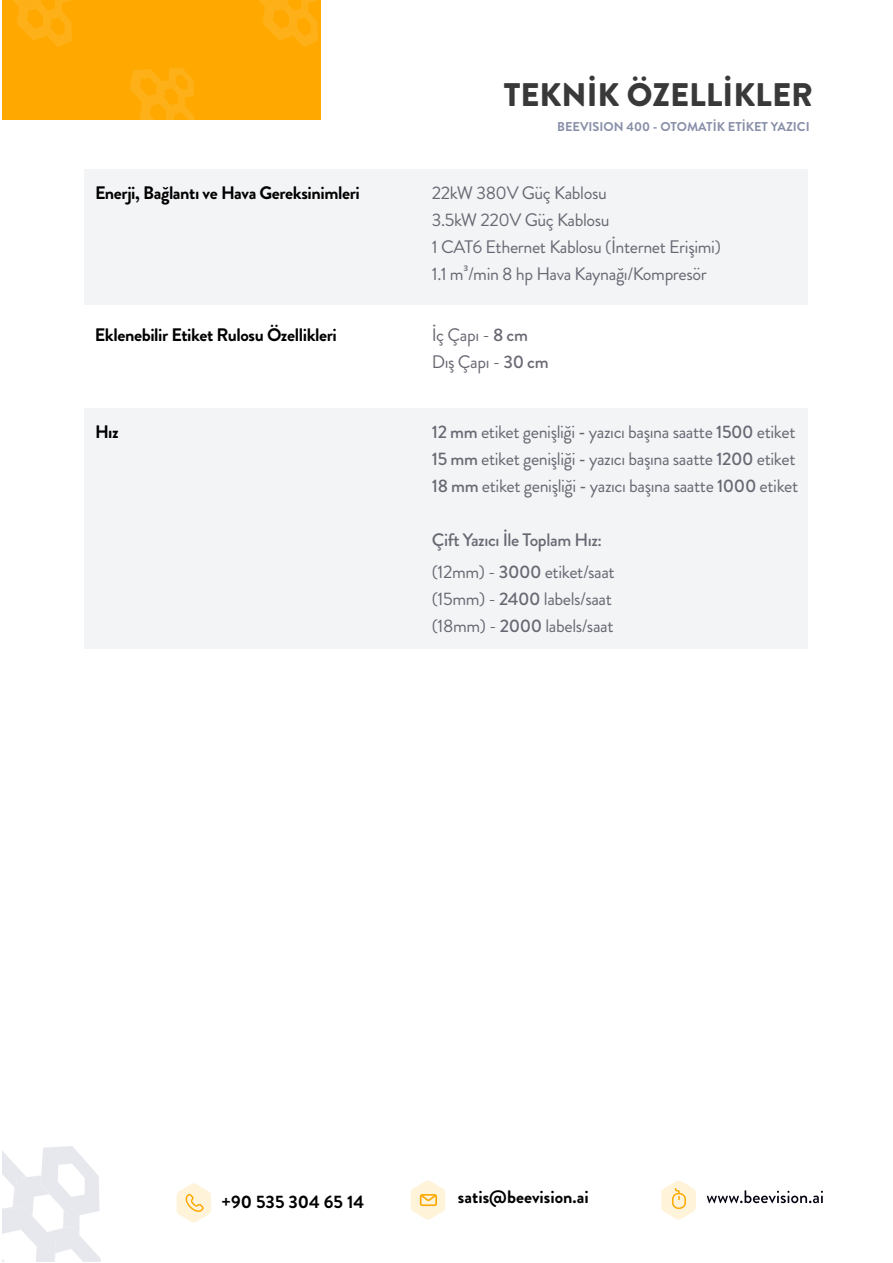
<style>
.page{position:relative;width:893px;height:1263px;background:#fff}
.page>*{position:absolute;margin:0;border:0;box-sizing:border-box;transform-origin:0 0}
.t1{font:900 32.7px "Brandon Grotesque";color:#3a3939}
.t2{font:18.15px/27px "Brandon Grotesque";letter-spacing:-.02em;color:#686873}
.t3{font:700 18.15px "Brandon Grotesque";letter-spacing:-.02em;color:#000}
.t4{font:500 18.15px/31.5px "Brandon Grotesque";letter-spacing:-.02em;color:#686873}
.t5{font:700 18px "Brandon Grotesque";color:#000}
.t6{font:700 12.75px "Brandon Grotesque";color:#878ea8}
.s1{font-weight:500}
.s2{font-weight:400}
</style>
<div class="page">
<svg style="left:3px;top:1146px;width:98px;height:116px"></svg>
<svg style="left:411px;top:1181px;width:34px;height:39px"></svg>
<svg style="left:661px;top:1181px;width:35px;height:39px"></svg>
<div style="left:3px;top:0;width:318px;height:120px;background:#fea800"></div>
<svg style="left:13px;top:0;width:59px;height:47px"></svg>
<svg style="left:130px;top:67px;width:65px;height:53px"></svg>
<svg style="left:259px;top:0;width:59px;height:47px"></svg>
<svg style="left:706px;top:1190px;width:117px;height:13px"></svg>
<svg style="left:176px;top:1183px;width:35px;height:39px"></svg>
<div style="left:85px;top:169px;width:723px;height:136px;background:#f3f4f6"></div>
<div style="left:85px;top:409px;width:723px;height:240px;background:#f3f4f6"></div>
<h1 class="t1" style="left:503px;top:71px;width:311px">TEKNİK ÖZELLİKLER</h1>
<p class="t6" style="left:557px;top:118px;width:254px">BEEVISION 400 - OTOMATİK ETİKET YAZICI</p>
<p class="t3" style="left:95px;top:180px;width:266px">Enerji, Bağlantı ve Hava Gereksinimleri</p>
<p class="t2" style="left:432px;top:180px;width:290px">22kW 380V Güç Kablosu<br>3.5kW 220V Güç Kablosu<br>1 CAT6 Ethernet Kablosu (İnternet Erişimi)<br>1.1 m³/min 8 hp Hava Kaynağı/Kompresör</p>
<p class="t3" style="left:95px;top:322px;width:243px">Eklenebilir Etiket Rulosu Özellikleri</p>
<p class="t2" style="left:432px;top:322px;width:118px">İç Çapı - <span class="s1">8 cm<br></span>Dış Çapı - <span class="s1">30 cm</span></p>
<p class="t3" style="left:95px;top:419px;width:25px">Hız</p>
<p class="t2" style="left:432px;top:419px;width:368px"><span class="s1">12 mm</span> etiket genişliği <span class="s1">-</span> yazıcı başına saatte <span class="s1">1500</span> etiket<br><span class="s1">15 mm</span> etiket genişliği <span class="s1">-</span> yazıcı başına saatte <span class="s1">1200</span> etiket<br><span class="s1">18 mm</span> etiket genişliği <span class="s1">-</span> yazıcı başına saatte <span class="s1">1000</span> etiket</p>
<p class="t4" style="left:432px;top:525px;width:184px">Çift Yazıcı İle Toplam Hız: <span class="s2">(12mm) -</span> 3000 <span class="s2">etiket/saat</span></p>
<p class="t2" style="left:432px;top:585px;width:183px">(15mm) - <span class="s1">2400</span> labels/saat (18mm) - <span class="s1">2000</span> labels/saat</p>
<p class="t5" style="left:221px;top:1189px;width:145px">+90 535 304 65 14</p>
<p class="t5" style="left:458px;top:1184px;width:132px">satis@beevision.ai</p>
</div>
